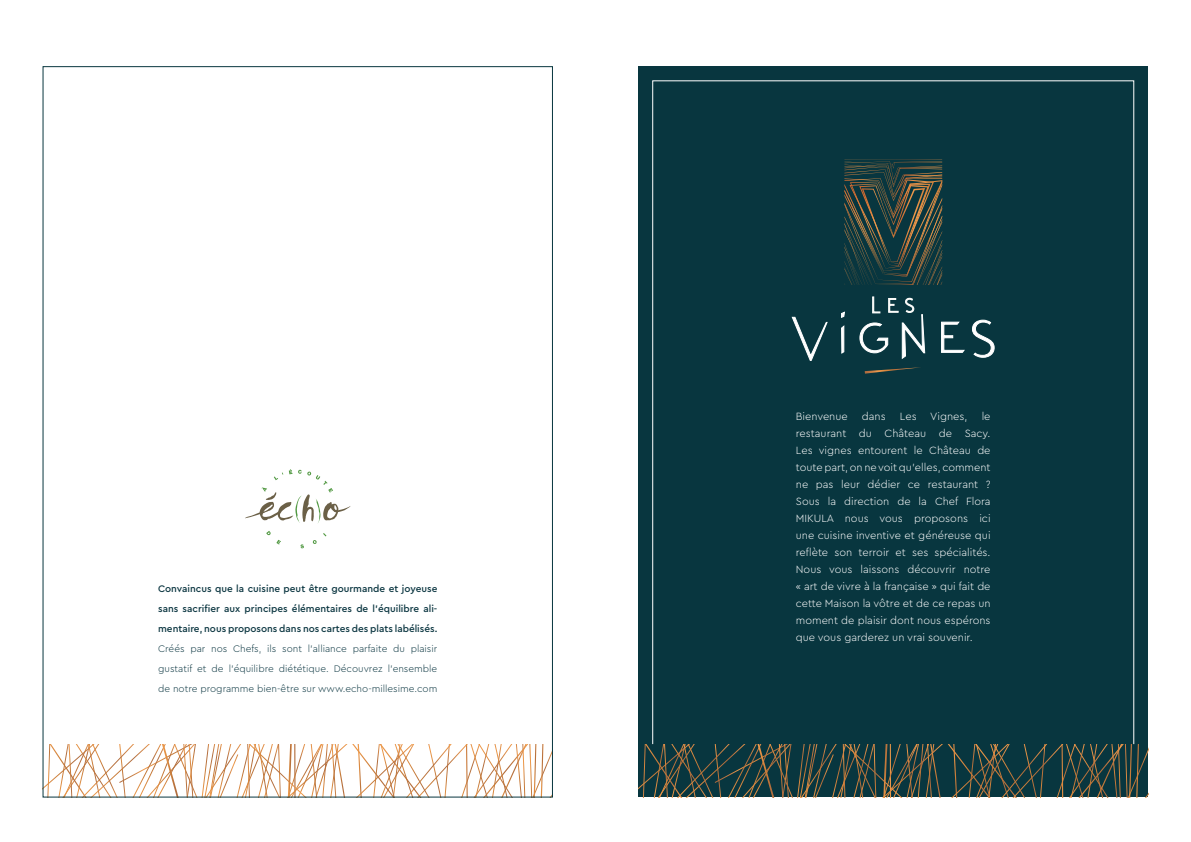
<style>
.page{position:relative;width:1191px;height:842px;background:#fff}
.page>*{position:absolute;margin:0;border:0;box-sizing:border-box;transform-origin:0 0}
.t1{font:300 11px/17px "TRIAL Cera PRO";color:#fff;text-align:justify}
.t2{font:500 10px/20px "TRIAL Cera PRO";color:#0a3540;text-align:justify}
.t3{font:300 10px/20px "TRIAL Cera PRO";color:#0a3540;text-align:justify}
</style>
<div class="page">
<div style="left:638px;top:67px;width:510px;height:730px;background:#08363f"></div>
<svg style="left:844px;top:159px;width:98px;height:126px"></svg>
<svg style="left:791px;top:316px;width:37px;height:45px"></svg>
<svg style="left:841px;top:311px;width:4px;height:43px"></svg>
<svg style="left:859px;top:296px;width:66px;height:63px"></svg>
<svg style="left:941px;top:319px;width:54px;height:39px"></svg>
<svg style="left:864px;top:367px;width:56px;height:7px"></svg>
<svg style="left:638px;top:744px;width:510px;height:53px"></svg>
<svg style="left:45px;top:744px;width:506px;height:51px"></svg>
<svg style="left:266px;top:531px;width:15px;height:14px"></svg>
<svg style="left:300px;top:544px;width:4px;height:4px"></svg>
<svg style="left:312px;top:540px;width:5px;height:4px"></svg>
<svg style="left:245px;top:469px;width:105px;height:54px"></svg>
<p class="t2" style="left:158px;top:578px;width:281px">Convaincus que la cuisine peut être gourmande et joyeuse sans sacrifier aux principes élémentaires de l’équilibre ali&shy;mentaire, nous proposons dans nos cartes des plats labélisés.</p>
<p class="t3" style="left:158px;top:638px;width:281px">Créés par nos Chefs, ils sont l’alliance parfaite du plaisir gustatif et de l’équilibre diététique. Découvrez l’ensemble de notre programme bien-être sur www.echo-millesime.com</p>
<p class="t1" style="left:796px;top:408px;width:196px;text-indent:186px">le restaurant du Château de Sacy.<br>Les vignes entourent le Château de toute part, on ne voit qu’elles, comment ne pas leur dédier ce restaurant ?<br>Sous la direction de la Chef Flora MIKULA nous vous proposons ici une cuisine inventive et généreuse qui reflète son terroir et ses spécialités.<br>Nous vous laissons découvrir notre « art de vivre à la française » qui fait de cette Maison la vôtre et de ce repas un moment de plaisir dont nous espérons que vous garderez un vrai souvenir.</p>
<p class="t1" style="left:796px;top:408px;width:53px">Bienvenue</p>
<p class="t1" style="left:862px;top:408px;width:25px">dans</p>
<p class="t1" style="left:900px;top:408px;width:69px">Les Vignes,</p>
</div>
